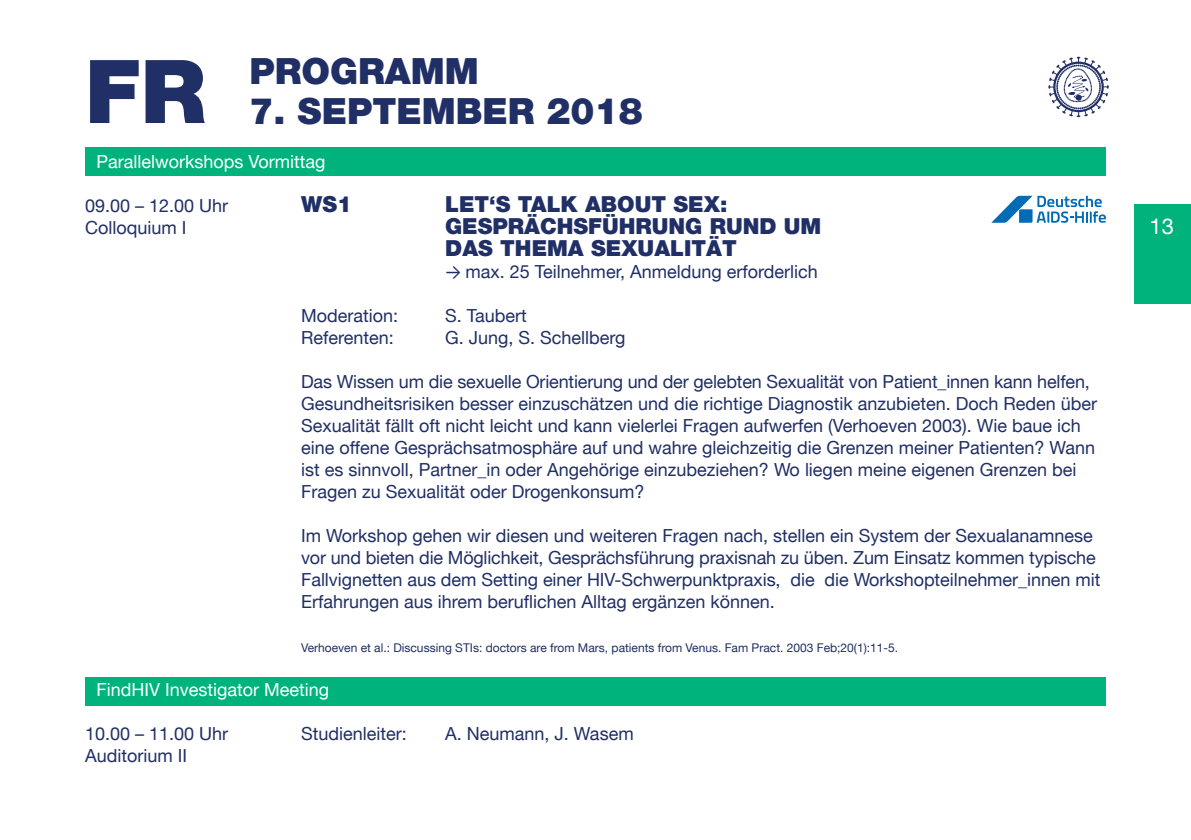
<style>
.page{position:relative;width:1191px;height:840px;background:#fff}
.page>*{position:absolute;margin:0;border:0;box-sizing:border-box;transform-origin:0 0}
.t1{font:900 88px "Helvetica Neue LT";color:#202f65}
.t2{font:900 36px "Helvetica Neue LT";color:#202f65}
.t3{font:900 22px/22px "Helvetica Neue LT";color:#202f65}
.t4{font:22px "Helvetica Neue LT";color:#fff}
.t5{font:18px/22px "Helvetica Neue LT";color:#202f65}
.t6{font:18px "Helvetica Neue LT";color:#fff}
.t7{font:12px "Helvetica Neue LT";color:#202f65}
.s1{font-family:"Calibri"}
</style>
<div class="page">
<div style="left:85px;top:147px;width:1021px;height:29px;background:#00b37d"></div>
<div style="left:85px;top:676px;width:1021px;height:28px;background:#00b37d"></div>
<svg style="left:1048px;top:57px;width:60px;height:60px"></svg>
<svg style="left:991px;top:196px;width:115px;height:27px"></svg>
<div style="left:1134px;top:204px;width:57px;height:99px;background:#00b37d"></div>
<h1 class="t1" style="left:85px;top:39px;width:122px">FR</h1>
<h2 class="t2" style="left:249px;top:50px;width:231px">PROGRAMM</h2>
<h2 class="t2" style="left:249px;top:90px;width:395px">7. SEPTEMBER 2018</h2>
<p class="t6" style="left:96px;top:150px;width:230px">Parallelworkshops Vormittag</p>
<p class="t5" style="left:85px;top:194px;width:145px">09.00 – 12.00 Uhr</p>
<p class="t3" style="left:301px;top:193px;width:52px">WS1</p>
<p class="t3" style="left:445px;top:193px;width:284px">LET‘S TALK ABOUT SEX:</p>
<p class="t5" style="left:85px;top:216px;width:103px">Colloquium I</p>
<p class="t3" style="left:445px;top:215px;width:378px">GESPRÄCHSFÜHRUNG RUND UM<br>DAS THEMA SEXUALITÄT</p>
<p class="t5" style="left:445px;top:260px;width:374px"><span class="s1">→</span> max. 25 Teilnehmer, Anmeldung erforderlich</p>
<p class="t5" style="left:301px;top:304px;width:99px">Moderation:</p>
<p class="t5" style="left:445px;top:304px;width:83px">S. Taubert</p>
<p class="t5" style="left:301px;top:326px;width:94px">Referenten:</p>
<p class="t5" style="left:445px;top:326px;width:182px">G. Jung, S. Schellberg</p>
<p class="t5" style="left:301px;top:370px;width:797px">Das Wissen um die sexuelle Orientierung und der gelebten Sexualität von Patient_innen kann helfen, Gesundheitsrisiken besser einzuschätzen und die richtige Diagnostik anzubieten. Doch Reden über Sexualität fällt oft nicht leicht und kann vielerlei Fragen aufwerfen (Verhoeven 2003). Wie baue ich eine offene Gesprächsatmosphäre auf und wahre gleichzeitig die Grenzen meiner Patienten? Wann ist es sinnvoll, Partner_in oder Angehörige einzubeziehen? Wo liegen meine eigenen Grenzen bei Fragen zu Sexualität oder Drogenkonsum?</p>
<p class="t5" style="left:301px;top:524px;width:800px">Im Workshop gehen wir diesen und weiteren Fragen nach, stellen ein System der Sexualanamnese vor und bieten die Möglichkeit, Gesprächsführung praxisnah zu üben. Zum Einsatz kommen typische Fallvignetten aus dem Setting einer HIV-Schwerpunktpraxis, die die Workshopteilnehmer_innen mit Erfahrungen aus ihrem beruflichen Alltag ergänzen können.</p>
<p class="t7" style="left:301px;top:640px;width:598px">Verhoeven et al.: Discussing STIs: doctors are from Mars, patients from Venus. Fam Pract. 2003 Feb;20(1):11-5.</p>
<p class="t6" style="left:96px;top:678px;width:234px">FindHIV Investigator Meeting</p>
<p class="t5" style="left:85px;top:722px;width:145px">10.00 – 11.00 Uhr</p>
<p class="t5" style="left:301px;top:722px;width:107px">Studienleiter:</p>
<p class="t5" style="left:445px;top:722px;width:190px">A. Neumann, J. Wasem</p>
<p class="t5" style="left:85px;top:744px;width:104px">Auditorium II</p>
<p class="t4" style="left:1149px;top:213px;width:26px">13</p>
</div>
